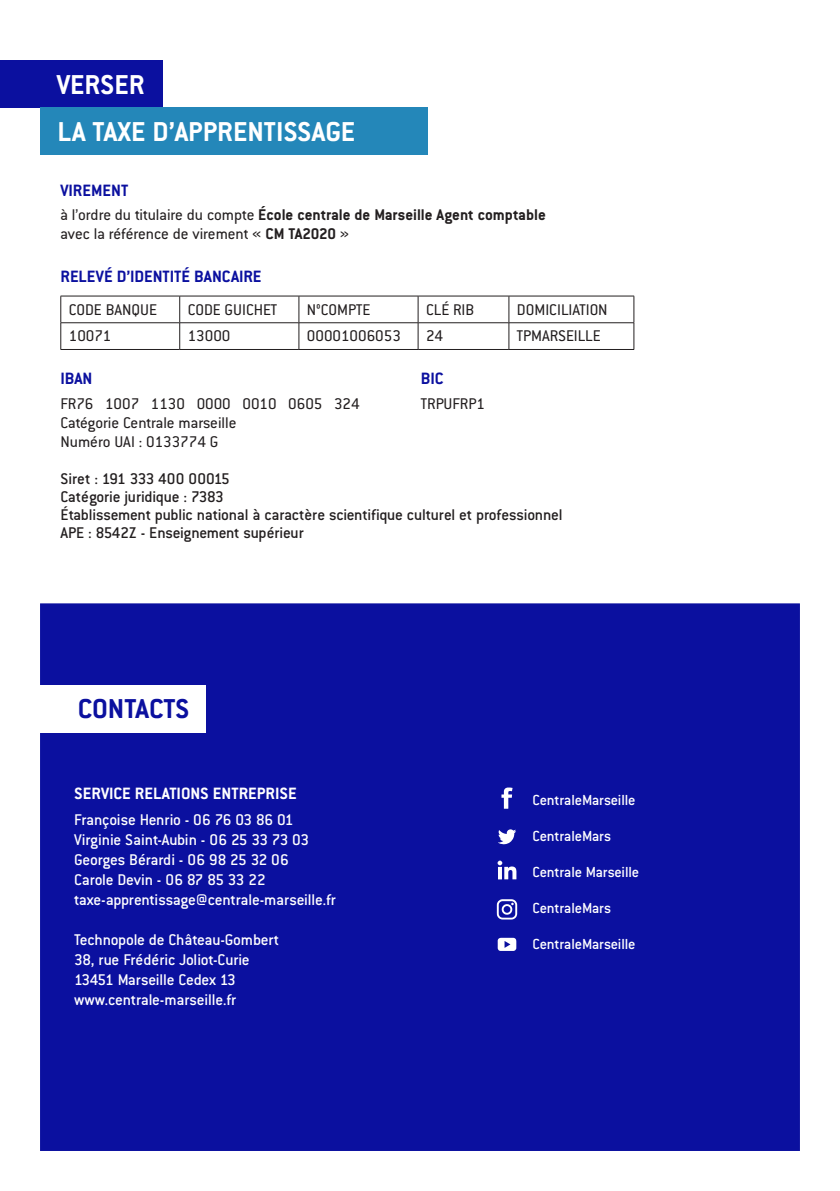
<style>
.page{position:relative;width:840px;height:1191px;background:#fff}
.page>*{position:absolute;margin:0;border:0;box-sizing:border-box;transform-origin:0 0}
.Liste{font:700 30px "Conduit ITC Std";color:#fff}
.Liste-2{font:700 30px "Conduit ITC Std";color:#0b109f}
.Titre_1_Primaire{font:700 18px "Conduit ITC Std";color:#0b109f}
.Titre_1_blanc{font:700 18px "Conduit ITC Std";color:#fff}
.Texte_blanc{font:500 17px/20px "Conduit ITC Std";letter-spacing:-.015em;color:#fff}
.Texte_noir{font:17px/19px "Conduit ITC Std";color:#231f20}
.Texte_blanc-2{font:500 17px/18px "Conduit ITC Std";letter-spacing:-.015em;color:#231f20}
.Texte_noir-2{font:700 17px "Conduit ITC Std";color:#231f20}
.Livret_ETUD_CM_-_Tex{font:500 16px "Conduit ITC Std";letter-spacing:-.01em;color:#fff}
.s1{font-weight:400}
.s2{font-weight:700}
</style>
<div class="page">
<div style="left:29px;top:593px;width:781px;height:571px;background:#0b109f"></div>
<hr style="left:60px;top:349px;width:120px;height:1px;background:#231f20">
<hr style="left:180px;top:349px;width:119px;height:1px;background:#231f20">
<hr style="left:299px;top:349px;width:119px;height:1px;background:#231f20">
<hr style="left:418px;top:349px;width:90px;height:1px;background:#231f20">
<hr style="left:508px;top:349px;width:125px;height:1px;background:#231f20">
<hr style="left:60px;top:296px;width:120px;height:1px;background:#231f20">
<svg style="left:60px;top:296px;width:1px;height:53px"></svg>
<hr style="left:180px;top:296px;width:119px;height:1px;background:#231f20">
<svg style="left:179px;top:296px;width:1px;height:53px"></svg>
<hr style="left:299px;top:296px;width:119px;height:1px;background:#231f20">
<svg style="left:298px;top:296px;width:1px;height:53px"></svg>
<hr style="left:418px;top:296px;width:90px;height:1px;background:#231f20">
<svg style="left:417px;top:296px;width:1px;height:53px"></svg>
<hr style="left:508px;top:296px;width:125px;height:1px;background:#231f20">
<svg style="left:508px;top:296px;width:1px;height:53px"></svg>
<svg style="left:633px;top:296px;width:1px;height:53px"></svg>
<hr style="left:60px;top:322px;width:120px;height:1px;background:#231f20">
<hr style="left:180px;top:322px;width:119px;height:1px;background:#231f20">
<hr style="left:299px;top:322px;width:119px;height:1px;background:#231f20">
<hr style="left:418px;top:322px;width:90px;height:1px;background:#231f20">
<hr style="left:508px;top:322px;width:125px;height:1px;background:#231f20">
<div style="left:61px;top:685px;width:145px;height:47px;background:#fff"></div>
<div style="left:0;top:685px;width:74px;height:47px;background:#fff"></div>
<svg style="left:501px;top:787px;width:11px;height:21px"></svg>
<svg style="left:496px;top:899px;width:21px;height:20px"></svg>
<svg style="left:498px;top:829px;width:18px;height:15px"></svg>
<svg style="left:497px;top:937px;width:19px;height:14px"></svg>
<svg style="left:497px;top:860px;width:19px;height:19px"></svg>
<div style="left:0;top:60px;width:162px;height:48px;background:#0b109f"></div>
<div style="left:41px;top:108px;width:387px;height:47px;background:#2487b9"></div>
<div style="left:0;top:563px;width:839px;height:628px;border:40px solid #fff"></div>
<p class="Liste" style="left:57px;top:66px;width:89px">VERSER</p>
<p class="Liste" style="left:58px;top:113px;width:299px">LA TAXE D’APPRENTISSAGE</p>
<p class="Titre_1_Primaire" style="left:60px;top:179px;width:69px">VIREMENT</p>
<p class="Texte_noir-2" style="left:60px;top:205px;width:486px"><span class="s1">à l’ordre du titulaire du compte</span> École centrale de Marseille Agent comptable</p>
<p class="Texte_noir" style="left:60px;top:224px;width:290px">avec la référence de virement « <span class="s2">CM TA2020</span> »</p>
<p class="Titre_1_Primaire" style="left:60px;top:266px;width:202px">RELEVÉ D’IDENTITÉ BANCAIRE</p>
<p class="Texte_noir" style="left:69px;top:299px;width:90px">CODE BANQUE</p>
<p class="Texte_noir" style="left:188px;top:299px;width:91px">CODE GUICHET</p>
<p class="Texte_noir" style="left:307px;top:299px;width:65px">N°COMPTE</p>
<p class="Texte_noir" style="left:426px;top:299px;width:50px">CLÉ RIB</p>
<p class="Texte_noir" style="left:516px;top:299px;width:92px">DOMICILIATION</p>
<p class="Texte_noir" style="left:69px;top:326px;width:44px">10071</p>
<p class="Texte_noir" style="left:188px;top:326px;width:44px">13000</p>
<p class="Texte_noir" style="left:307px;top:326px;width:95px">00001006053</p>
<p class="Texte_noir" style="left:426px;top:326px;width:19px">24</p>
<p class="Texte_noir" style="left:516px;top:326px;width:85px">TPMARSEILLE</p>
<p class="Titre_1_Primaire" style="left:60px;top:368px;width:33px">IBAN</p>
<p class="Titre_1_Primaire" style="left:420px;top:368px;width:24px">BIC</p>
<p class="Texte_noir" style="left:60px;top:394px;width:300px">FR76 1007 1130 0000 0010 0605 324</p>
<p class="Texte_noir" style="left:420px;top:394px;width:65px">TRPUFRP1</p>
<p class="Texte_noir" style="left:60px;top:413px;width:177px">Catégorie Centrale marseille<br>Numéro UAI : 0133774 G</p>
<p class="Texte_blanc-2" style="left:60px;top:469px;width:171px">Siret : 191 333 400 00015</p>
<p class="Texte_blanc-2" style="left:60px;top:487px;width:503px">Catégorie juridique : 7383<br>Établissement public national à caractère scientifique culturel et professionnel</p>
<p class="Texte_blanc-2" style="left:60px;top:523px;width:244px">APE : 8542Z - Enseignement supérieur</p>
<p class="Liste-2" style="left:78px;top:691px;width:113px">CONTACTS</p>
<p class="Titre_1_blanc" style="left:74px;top:782px;width:224px">SERVICE RELATIONS ENTREPRISE</p>
<p class="Texte_blanc" style="left:74px;top:808px;width:220px">Françoise Henrio - 06 76 03 86 01</p>
<p class="Texte_blanc" style="left:74px;top:828px;width:236px">Virginie Saint-Aubin - 06 25 33 73 03<br>Georges Bérardi - 06 98 25 32 06</p>
<p class="Texte_blanc" style="left:74px;top:868px;width:193px">Carole Devin - 06 87 85 33 22</p>
<p class="Texte_blanc" style="left:74px;top:888px;width:263px">taxe-apprentissage@centrale-marseille.fr</p>
<p class="Texte_blanc" style="left:74px;top:928px;width:206px">Technopole de Château-Gombert<br>38, rue Frédéric Joliot-Curie<br>13451 Marseille Cedex 13</p>
<p class="Texte_blanc" style="left:74px;top:988px;width:163px">www.centrale-marseille.fr</p>
<p class="Livret_ETUD_CM_-_Tex" style="left:532px;top:790px;width:104px">CentraleMarseille</p>
<p class="Livret_ETUD_CM_-_Tex" style="left:532px;top:826px;width:80px">CentraleMars</p>
<p class="Livret_ETUD_CM_-_Tex" style="left:532px;top:862px;width:108px">Centrale Marseille</p>
<p class="Livret_ETUD_CM_-_Tex" style="left:532px;top:898px;width:80px">CentraleMars</p>
<p class="Livret_ETUD_CM_-_Tex" style="left:532px;top:934px;width:104px">CentraleMarseille</p>
</div>
